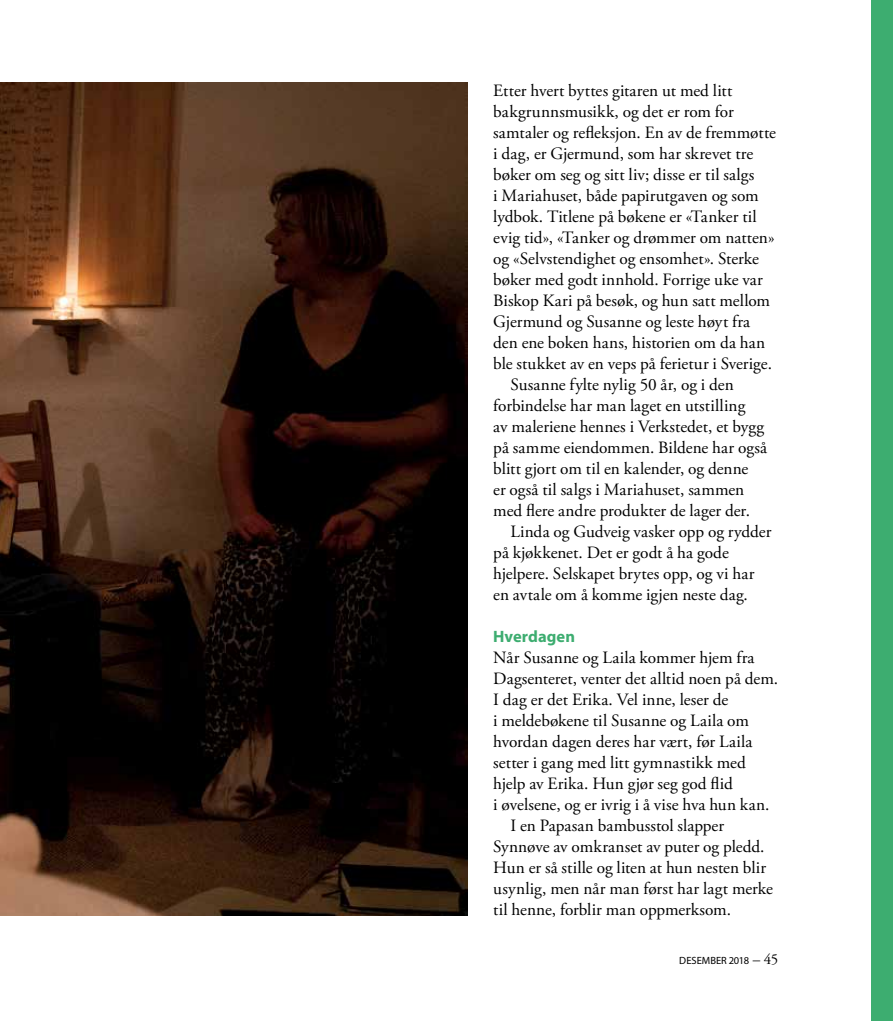
<style>
.page{position:relative;width:893px;height:1021px;background:#fff}
.page>*{position:absolute;margin:0;border:0;box-sizing:border-box;transform-origin:0 0}
.t1{font:17.25px "Adobe Garamond Pro";color:#000}
.t2{font:700 16.5px "Myriad Pro";letter-spacing:.005em;color:#3dad70}
.t3{font:10.5px "Myriad Pro";color:#000}
.s1{font-family:"Adobe Garamond Pro";font-size:15px}
</style>
<div class="page">
<div style="left:872px;top:0;width:21px;height:1020px;background:#3dad70"></div>
<img style="left:0;top:82px;width:468px;height:833px">
<p class="t1" style="left:493px;top:80px;width:241px">Etter hvert byttes gitaren ut med litt</p>
<p class="t1" style="left:493px;top:101px;width:242px">bakgrunnsmusikk, og det er rom for</p>
<p class="t1" style="left:493px;top:122px;width:284px">samtaler og refleksjon. En av de fremmøtte</p>
<p class="t1" style="left:493px;top:143px;width:262px">i dag, er Gjermund, som har skrevet tre</p>
<p class="t1" style="left:493px;top:164px;width:263px">bøker om seg og sitt liv; disse er til salgs</p>
<p class="t1" style="left:493px;top:185px;width:267px">i Mariahuset, både papirutgaven og som</p>
<p class="t1" style="left:493px;top:206px;width:265px">lydbok. Titlene på bøkene er «Tanker til</p>
<p class="t1" style="left:493px;top:227px;width:283px">evig tid», «Tanker og drømmer om natten»</p>
<p class="t1" style="left:493px;top:248px;width:267px">og «Selvstendighet og ensomhet». Sterke</p>
<p class="t1" style="left:493px;top:269px;width:271px">bøker med godt innhold. Forrige uke var</p>
<p class="t1" style="left:493px;top:290px;width:278px">Biskop Kari på besøk, og hun satt mellom</p>
<p class="t1" style="left:493px;top:311px;width:258px">Gjermund og Susanne og leste høyt fra</p>
<p class="t1" style="left:493px;top:332px;width:273px">den ene boken hans, historien om da han</p>
<p class="t1" style="left:493px;top:353px;width:280px">ble stukket av en veps på ferietur i Sverige.</p>
<p class="t1" style="left:510px;top:374px;width:225px">Susanne fylte nylig 50 år, og i den</p>
<p class="t1" style="left:493px;top:395px;width:254px">forbindelse har man laget en utstilling</p>
<p class="t1" style="left:493px;top:416px;width:272px">av maleriene hennes i Verkstedet, et bygg</p>
<p class="t1" style="left:493px;top:437px;width:275px">på samme eiendommen. Bildene har også</p>
<p class="t1" style="left:493px;top:458px;width:257px">blitt gjort om til en kalender, og denne</p>
<p class="t1" style="left:493px;top:479px;width:253px">er også til salgs i Mariahuset, sammen</p>
<p class="t1" style="left:493px;top:500px;width:258px">med flere andre produkter de lager der.</p>
<p class="t1" style="left:510px;top:521px;width:262px">Linda og Gudveig vasker opp og rydder</p>
<p class="t1" style="left:493px;top:542px;width:237px">på kjøkkenet. Det er godt å ha gode</p>
<p class="t1" style="left:493px;top:563px;width:263px">hjelpere. Selskapet brytes opp, og vi har</p>
<p class="t1" style="left:493px;top:584px;width:256px">en avtale om å komme igjen neste dag.</p>
<p class="t2" style="left:493px;top:626px;width:83px">Hverdagen</p>
<p class="t1" style="left:493px;top:647px;width:263px">Når Susanne og Laila kommer hjem fra</p>
<p class="t1" style="left:493px;top:668px;width:286px">Dagsenteret, venter det alltid noen på dem.</p>
<p class="t1" style="left:493px;top:689px;width:237px">I dag er det Erika. Vel inne, leser de</p>
<p class="t1" style="left:493px;top:710px;width:257px">i meldebøkene til Susanne og Laila om</p>
<p class="t1" style="left:493px;top:731px;width:261px">hvordan dagen deres har vært, før Laila</p>
<p class="t1" style="left:493px;top:752px;width:254px">setter i gang med litt gymnastikk med</p>
<p class="t1" style="left:493px;top:773px;width:241px">hjelp av Erika. Hun gjør seg god flid</p>
<p class="t1" style="left:493px;top:794px;width:278px">i øvelsene, og er ivrig i å vise hva hun kan.</p>
<p class="t1" style="left:510px;top:815px;width:215px">I en Papasan bambusstol slapper</p>
<p class="t1" style="left:493px;top:836px;width:273px">Synnøve av omkranset av puter og pledd.</p>
<p class="t1" style="left:493px;top:857px;width:274px">Hun er så stille og liten at hun nesten blir</p>
<p class="t1" style="left:493px;top:878px;width:281px">usynlig, men når man først har lagt merke</p>
<p class="t1" style="left:493px;top:899px;width:239px">til henne, forblir man oppmerksom.</p>
<p class="t3" style="left:679px;top:953px;width:100px">DESEMBER 2018 <span class="s1">– 45</span></p>
</div>
